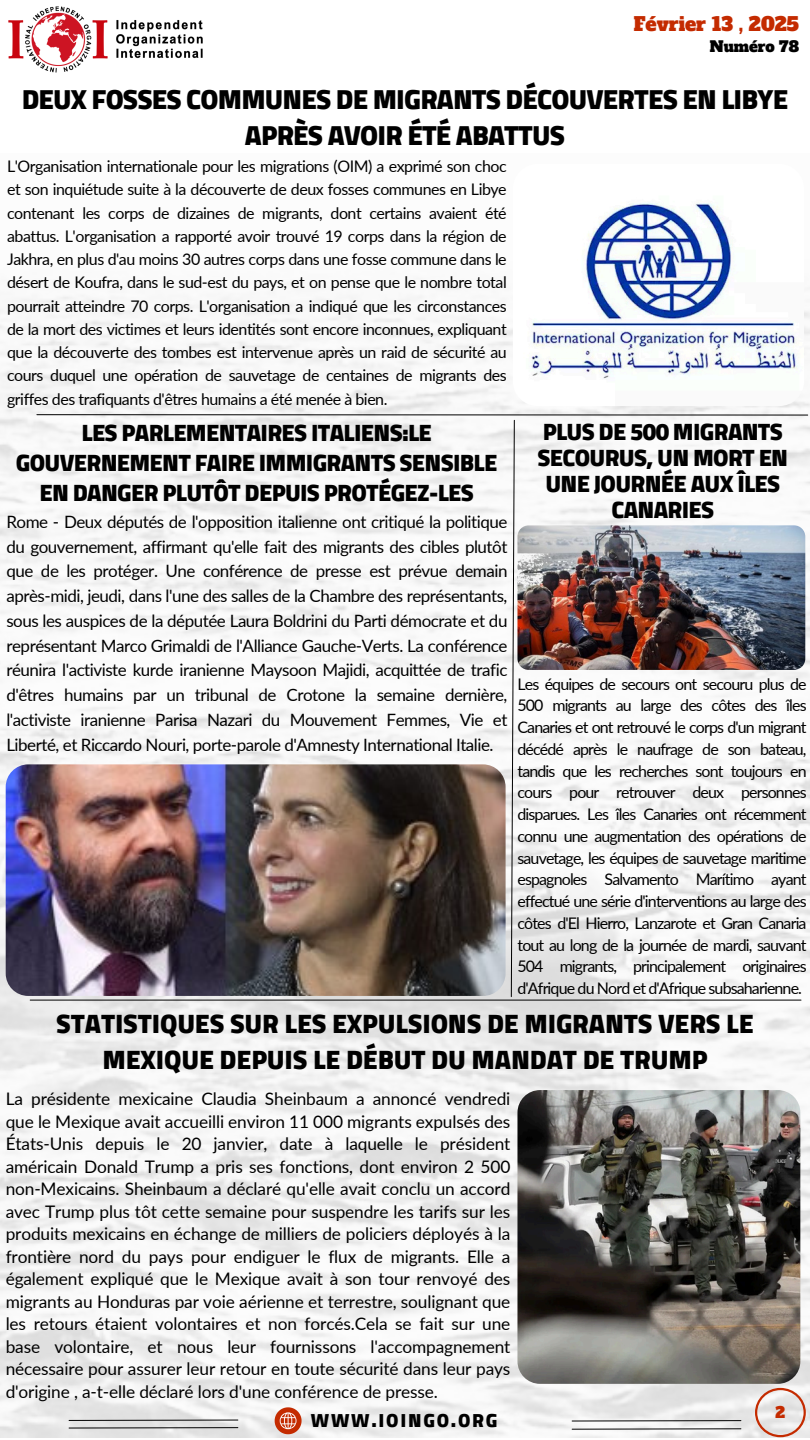
<style>
.page{position:relative;width:810px;height:1440px;background:#fff}
.page>*{position:absolute;margin:0;border:0;box-sizing:border-box;transform-origin:0 0}
.t1{font:900 28px/36px "Cairo";letter-spacing:-.03em;color:#000;text-align:center}
.t2{font:900 27px/35.2px "Cairo";letter-spacing:-.005em;color:#000;text-align:center}
.t3{font:900 24px/26.2px "Cairo";letter-spacing:-.03em;color:#000;text-align:center}
.t4{font:900 19.2px "Cairo";letter-spacing:.09em;color:#000}
.t5{font:18.7px "Alfa Slab One";color:#c42b00}
.t6{font:17.3px/22.5px "Lato";letter-spacing:-.01em;color:#000;text-align:justify}
.t7{font:17px/24.8px "Lato";letter-spacing:-.03em;color:#000;text-align:justify}
.t8{font:16px/21.8px "Lato";letter-spacing:-.04em;color:#000;text-align:justify}
.t9{font:15px "Alfa Slab One";color:#c42b00}
.t10{font:14.7px "Alfa Slab One";color:#000}
</style>
<div class="page">
<img style="left:513px;top:164px;width:291px;height:242px;border-radius:25px">
<hr style="left:30px;top:1000px;width:771px;height:1px;background:#000">
<svg style="left:755px;top:1388px;width:51px;height:49px"></svg>
<svg style="left:68px;top:1419px;width:171px;height:2px"></svg>
<svg style="left:275px;top:1407px;width:27px;height:27px"></svg>
<svg style="left:68px;top:1427px;width:171px;height:2px"></svg>
<svg style="left:571px;top:1420px;width:171px;height:2px"></svg>
<svg style="left:571px;top:1428px;width:171px;height:2px"></svg>
<svg style="left:36px;top:414px;width:772px;height:583px"></svg>
<img style="left:6px;top:764px;width:500px;height:232px;border-radius:22px">
<img style="left:8px;top:6px;width:195px;height:67px">
<img style="left:517px;top:1090px;width:283px;height:294px">
<p class="t5" style="left:634px;top:11px;width:167px">Février 13 , 2025</p>
<h5 class="t10" style="left:710px;top:36px;width:91px">Numéro 78</h5>
<h1 class="t1" style="left:22px;top:81px;width:768px">DEUX FOSSES COMMUNES DE MIGRANTS DÉCOUVERTES EN LIBYE<br>APRÈS AVOIR ÉTÉ ABATTUS</h1>
<p class="t8" style="left:7px;top:154px;width:501px;line-height:23.2px">L'Organisation internationale pour les migrations (OIM) a exprimé son choc et son inquiétude suite à la découverte de deux fosses communes en Libye contenant les corps de dizaines de migrants, dont certains avaient été abattus. L'organisation a rapporté avoir trouvé 19 corps dans la région de Jakhra, en plus d'au moins 30 autres corps dans une fosse commune dans le désert de Koufra, dans le sud-est du pays, et on pense que le nombre total pourrait atteindre 70 corps. L'organisation a indiqué que les circonstances de la mort des victimes et leurs identités sont encore inconnues, expliquant que la découverte des tombes est intervenue après un raid de sécurité au cours duquel une opération de sauvetage de centaines de migrants des griffes des trafiquants d'êtres humains a été menée à bien.</p>
<h2 class="t3" style="left:538px;top:418px;width:252px">PLUS DE 500 MIGRANTS<br>SECOURUS, UN MORT EN<br>UNE JOURNÉE AUX ÎLES<br>CANARIES</h2>
<p class="t3" style="left:16px;top:418px;width:483px;line-height:30px">LES PARLEMENTAIRES ITALIENS:LE<br>GOUVERNEMENT FAIRE IMMIGRANTS SENSIBLE<br>EN DANGER PLUTÔT DEPUIS PROTÉGEZ-LES</p>
<h2 class="t7" style="left:6px;top:509px;width:503px">Rome - Deux députés de l'opposition italienne ont critiqué la politique du gouvernement, affirmant qu'elle fait des migrants des cibles plutôt que de les protéger. Une conférence de presse est prévue demain après-midi, jeudi, dans l'une des salles de la Chambre des représentants, sous les auspices de la députée Laura Boldrini du Parti démocrate et du représentant Marco Grimaldi de l'Alliance Gauche-Verts. La conférence réunira l'activiste kurde iranienne Maysoon Majidi, acquittée de trafic d'êtres humains par un tribunal de Crotone la semaine dernière, l'activiste iranienne Parisa Nazari du Mouvement Femmes, Vie et Liberté, et Riccardo Nouri, porte-parole d'Amnesty International Italie.</h2>
<p class="t8" style="left:517px;top:673px;width:291px">Les équipes de secours ont secouru plus de 500 migrants au large des côtes des îles Canaries et ont retrouvé le corps d'un migrant décédé après le naufrage de son bateau, tandis que les recherches sont toujours en cours pour retrouver deux personnes disparues. Les îles Canaries ont récemment connu une augmentation des opérations de sauvetage, les équipes de sauvetage maritime espagnoles Salvamento Marítimo ayant effectué une série d'interventions au large des côtes d'El Hierro, Lanzarote et Gran Canaria tout au long de la journée de mardi, sauvant 504 migrants, principalement originaires d'Afrique du Nord et d'Afrique subsaharienne.</p>
<p class="t2" style="left:56px;top:1007px;width:699px">STATISTIQUES SUR LES EXPULSIONS DE MIGRANTS VERS LE<br>MEXIQUE DEPUIS LE DÉBUT DU MANDAT DE TRUMP</p>
<p class="t6" style="left:6px;top:1087px;width:506px">La présidente mexicaine Claudia Sheinbaum a annoncé vendredi que le Mexique avait accueilli environ 11 000 migrants expulsés des États-Unis depuis le 20 janvier, date à laquelle le président américain Donald Trump a pris ses fonctions, dont environ 2 500 non-Mexicains. Sheinbaum a déclaré qu'elle avait conclu un accord avec Trump plus tôt cette semaine pour suspendre les tarifs sur les produits mexicains en échange de milliers de policiers déployés à la frontière nord du pays pour endiguer le flux de migrants. Elle a également expliqué que le Mexique avait à son tour renvoyé des migrants au Honduras par voie aérienne et terrestre, soulignant que les retours étaient volontaires et non forcés.Cela se fait sur une base volontaire, et nous leur fournissons l'accompagnement nécessaire pour assurer leur retour en toute sécurité dans leur pays d'origine , a-t-elle déclaré lors d'une conférence de presse.</p>
<p class="t4" style="left:311px;top:1409px;width:188px">WWW.IOINGO.ORG</p>
<h4 class="t9" style="left:776px;top:1402px;width:11px">2</h4>
</div>
